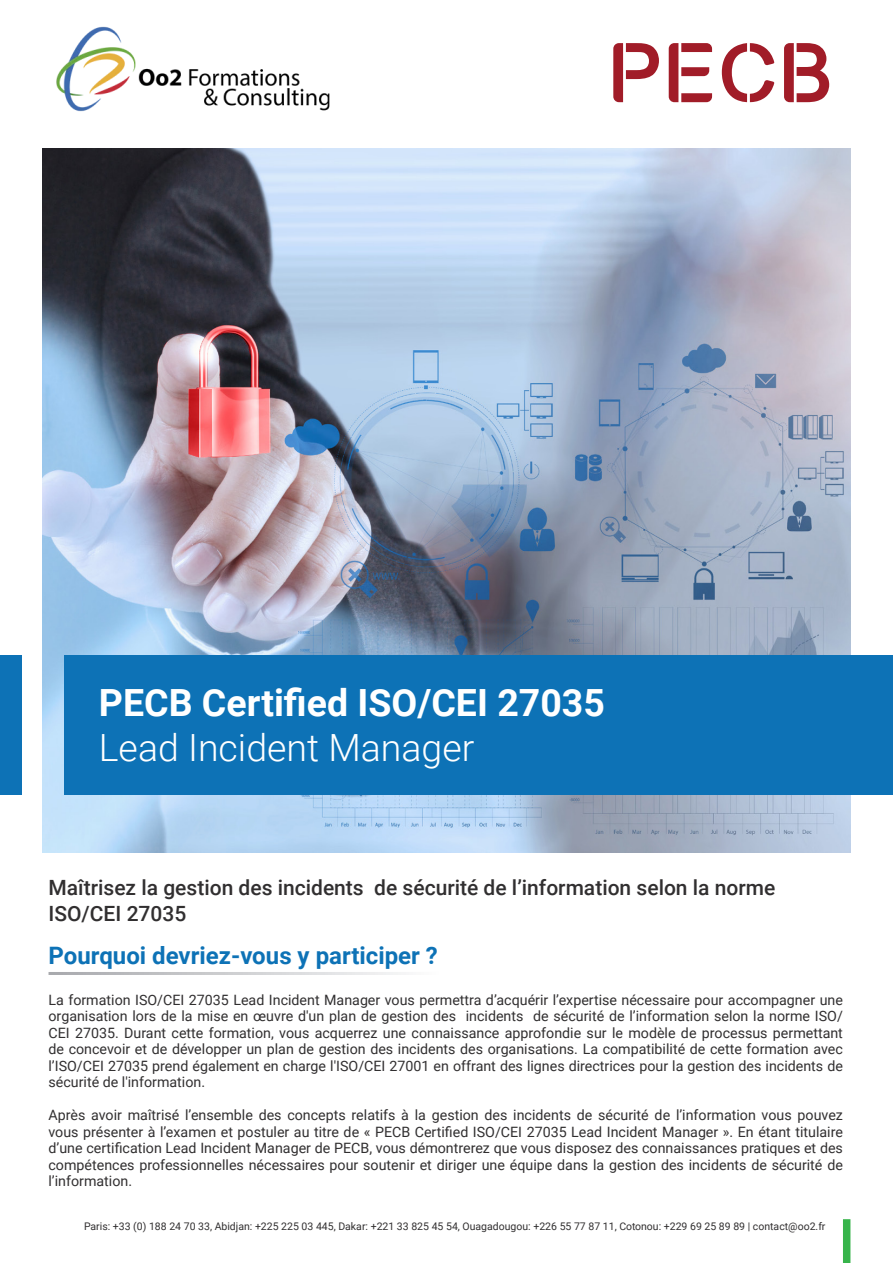
<style>
.page{position:relative;width:893px;height:1263px;background:#fff}
.page>*{position:absolute;margin:0;border:0;box-sizing:border-box;transform-origin:0 0}
.t1{font:700 37.5px "Roboto";color:#fff}
.t2{font:300 37.5px "Roboto";color:#fff}
.t3{font:700 24px "Roboto";color:#0d72b6}
.t4{font:500 21px/25.2px "Roboto";color:#312f30}
.t5{font:14.25px/16.5px "Roboto";color:#312f30;text-align:justify}
.Bullet_Points{font:10.5px "Roboto";color:#312f30}
</style>
<div class="page">
<img style="left:43px;top:149px;width:807px;height:703px">
<div style="left:65px;top:655px;width:828px;height:140px;background:#0d72b6"></div>
<div style="left:0;top:655px;width:21px;height:140px;background:#0d72b6"></div>
<div style="left:843px;top:1219px;width:7px;height:44px;background:#37b44b"></div>
<svg style="left:613px;top:43px;width:46px;height:59px"></svg>
<svg style="left:669px;top:43px;width:43px;height:59px"></svg>
<svg style="left:722px;top:43px;width:52px;height:59px"></svg>
<svg style="left:784px;top:43px;width:45px;height:59px"></svg>
<img style="left:56px;top:26px;width:274px;height:86px">
<p class="t1" style="left:99px;top:676px;width:508px">PECB Certified ISO/CEI 27035</p>
<p class="t2" style="left:99px;top:721px;width:377px">Lead Incident Manager</p>
<p class="t4" style="left:49px;top:874px;width:728px">Maîtrisez la gestion des incidents de sécurité de l’information selon la norme<br>ISO/CEI 27035</p>
<p class="t3" style="left:49px;top:939px;width:391px">Pourquoi devriez-vous y participer ?</p>
<p class="t5" style="left:49px;top:991px;width:796px">La formation ISO/CEI 27035 Lead Incident Manager vous permettra d’acquérir l’expertise nécessaire pour accompagner une organisation lors de la mise en œuvre d'un plan de gestion des incidents de sécurité de l’information selon la norme ISO/ CEI 27035. Durant cette formation, vous acquerrez une connaissance approfondie sur le modèle de processus permettant de concevoir et de développer un plan de gestion des incidents des organisations. La compatibilité de cette formation avec l’ISO/CEI 27035 prend également en charge l'ISO/CEI 27001 en offrant des lignes directrices pour la gestion des incidents de sécurité de l'information.</p>
<p class="t5" style="left:49px;top:1106px;width:796px">Après avoir maîtrisé l’ensemble des concepts relatifs à la gestion des incidents de sécurité de l’information vous pouvez vous présenter à l’examen et postuler au titre de « PECB Certified ISO/CEI 27035 Lead Incident Manager ». En étant titulaire d’une certification Lead Incident Manager de PECB, vous démontrerez que vous disposez des connaissances pratiques et des compétences professionnelles nécessaires pour soutenir et diriger une équipe dans la gestion des incidents de sécurité de l’information.</p>
<p class="Bullet_Points" style="left:84px;top:1218px;width:743px">Paris: +33 (0) 188 24 70 33, Abidjan: +225 225 03 445, Dakar: +221 33 825 45 54, Ouagadougou: +226 55 77 87 11, Cotonou: +229 69 25 89 89 | contact@oo2.fr</p>
</div>
